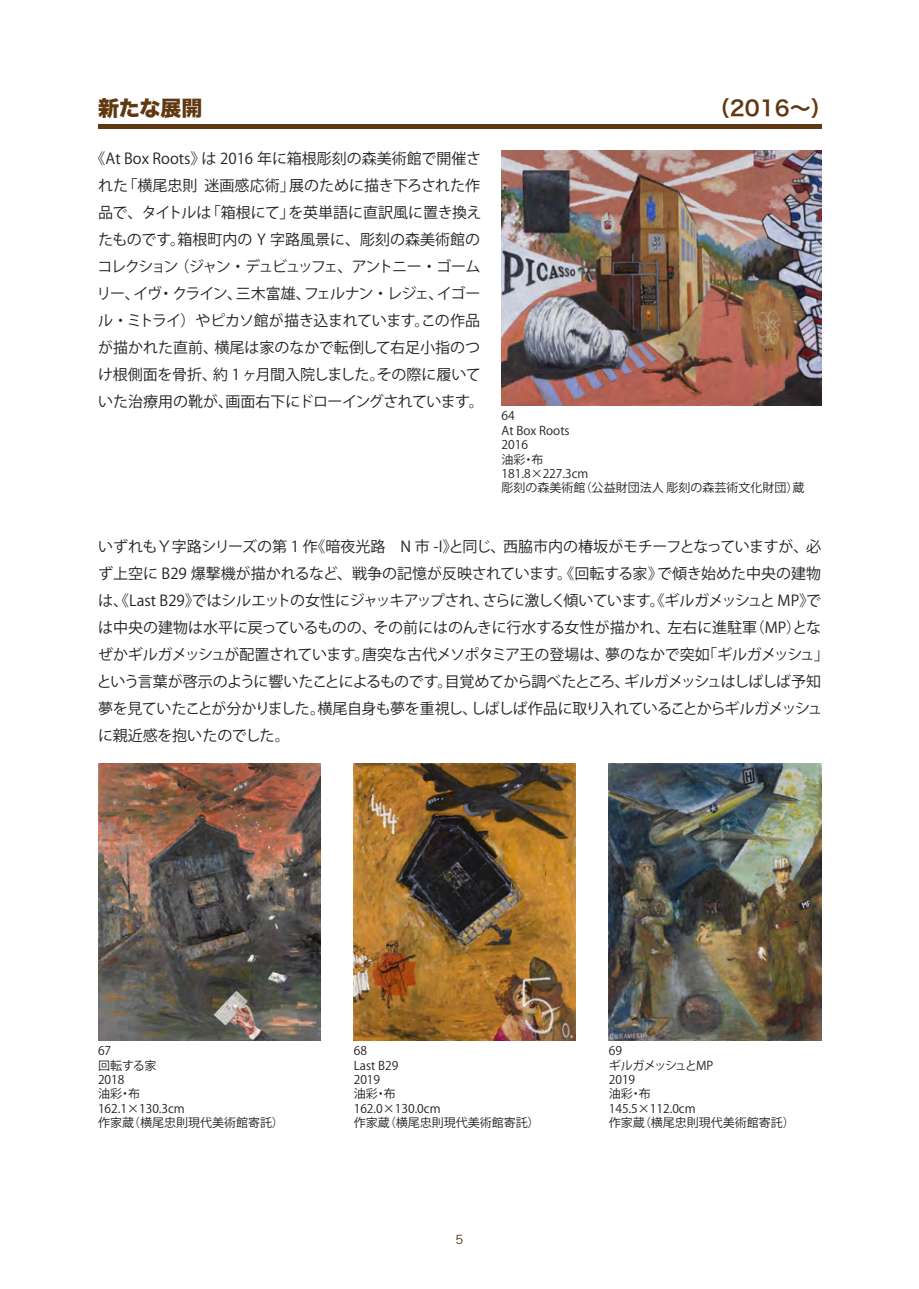
<style>
.page{position:relative;width:919px;height:1289px;background:#fff}
.page>*{position:absolute;margin:0;border:0;box-sizing:border-box;transform-origin:0 0}
.t1{font:21px "Hira Kaku Pro W6";color:#603811}
.t2{font:21px "Hira Kaku Std W8";letter-spacing:-.005em;color:#603811}
.t3{font:15px/27px "Koz Go Pr 6 N";letter-spacing:-.02em;color:#231f20}
.t4{font:15px/27px "Koz Go Pr 6 N";color:#231f20;text-align:center}
.t5{font:12px/14.4px "Koz Go Pr 6 N";color:#231f20}
.t6{font:12px "Hira Kaku Pro W3";color:#603811}
</style>
<div class="page">
<hr style="left:98px;top:125px;width:723px;height:4px;background:#603811">
<img style="left:501px;top:150px;width:320px;height:255px">
<img style="left:98px;top:763px;width:223px;height:277px">
<img style="left:354px;top:763px;width:222px;height:277px">
<img style="left:608px;top:763px;width:213px;height:277px">
<h1 class="t2" style="left:98px;top:97px;width:106px">新たな展開</h1>
<h1 class="t1" style="left:708px;top:89px;width:124px">（2016～）</h1>
<p class="t4" style="left:90px;top:145px;width:395px">《At Box Roots》は 2016 年に箱根彫刻の森美術館で開催された「横尾忠則 迷画感応術」展のために描き下ろされた作品で、タイトルは「箱根にて」を英単語に直訳風に置き換えたものです。箱根町内の Y 字路風景に、彫刻の森美術館のコレクション（ジャン・デュビュッフェ、アントニー・ゴームリー、イヴ・クライン、三木富雄、フェルナン・レジェ、イゴール・ミトライ）やピカソ館が描き込まれています。この作品が描かれた直前、横尾は家のなかで転倒して右足小指のつけ根側面を骨折、約 1 ヶ月間入院しました。その際に履いていた治療用の靴が、画面右下にドローイングされています。</p>
<p class="t5" style="left:501px;top:409px;width:304px">64<br>At Box Roots<br>2016<br>油彩・布<br>181.8×227.3cm<br>彫刻の森美術館（公益財団法人 彫刻の森芸術文化財団）蔵</p>
<p class="t3" style="left:97px;top:533px;width:733px">いずれもＹ字路シリーズの第 1 作《暗夜光路　N 市 -I》と同じ、西脇市内の椿坂がモチーフとなっていますが、必ず上空に B29 爆撃機が描かれるなど、戦争の記憶が反映されています。《回転する家》で傾き始めた中央の建物は、《Last B29》ではシルエットの女性にジャッキアップされ、さらに激しく傾いています。《ギルガメッシュと MP》では中央の建物は水平に戻っているものの、その前にはのんきに行水する女性が描かれ、左右に進駐軍（MP）となぜかギルガメッシュが配置されています。唐突な古代メソポタミア王の登場は、夢のなかで突如「ギルガメッシュ」という言葉が啓示のように響いたことによるものです。目覚めてから調べたところ、ギルガメッシュはしばしば予知夢を見ていたことが分かりました。横尾自身も夢を重視し、しばしば作品に取り入れていることからギルガメッシュに親近感を抱いたのでした。</p>
<p class="t5" style="left:98px;top:1043px;width:187px">67<br>回転する家<br>2018<br>油彩・布<br>162.1×130.3cm<br>作家蔵（横尾忠則現代美術館寄託）</p>
<p class="t5" style="left:354px;top:1043px;width:187px">68<br>Last B29<br>2019<br>油彩・布<br>162.0×130.0cm<br>作家蔵（横尾忠則現代美術館寄託）</p>
<p class="t5" style="left:608px;top:1043px;width:187px">69<br>ギルガメッシュとMP<br>2019<br>油彩・布<br>145.5×112.0cm<br>作家蔵（横尾忠則現代美術館寄託）</p>
<p class="t6" style="left:455px;top:1228px;width:9px">5</p>
</div>
